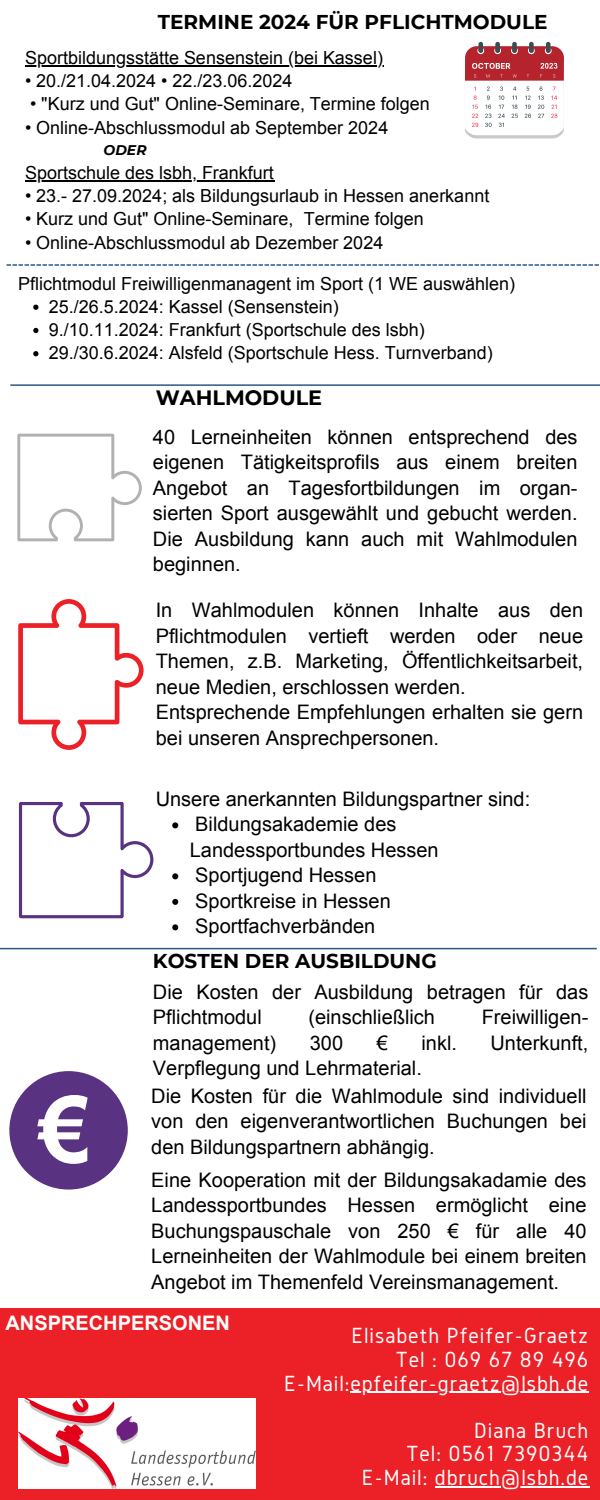
<style>
.page{position:relative;width:600px;height:1500px;background:#fff}
.page>*{position:absolute;margin:0;border:0;box-sizing:border-box;transform-origin:0 0}
.t1{font:22.8px "Gidole";letter-spacing:.04em;color:#fff}
.t2{font:700 20.7px "Montserrat";color:#000}
.t3{font:20px/25.5px "Arial";color:#000;text-align:justify}
.t4{font:700 20px "Montserrat";color:#000}
.t5{font:700 20px "Arial";color:#fff}
.t6{font:18px "Arial";color:#000}
.t7{font:italic 700 14px "Montserrat";color:#000}
</style>
<div class="page">
<div style="left:0;top:1308px;width:600px;height:192px;background:#ec2027"></div>
<hr style="left:0;top:948px;width:597px;height:1px;background:#295a87">
<svg style="left:18px;top:599px;width:125px;height:151px"></svg>
<svg style="left:0;top:802px;width:181px;height:148px"></svg>
<svg style="left:45px;top:802px;width:53px;height:43px"></svg>
<svg style="left:17px;top:433px;width:125px;height:109px"></svg>
<div style="left:9px;top:1071px;width:119px;height:118px;background:#593281;border-radius:50%"></div>
<svg style="left:37px;top:1095px;width:51px;height:69px"></svg>
<div style="left:478px;top:42px;width:5px;height:11px;background:#3d4c52;border-radius:2px"></div>
<div style="left:495px;top:42px;width:5px;height:11px;background:#3d4c52;border-radius:2px"></div>
<div style="left:512px;top:42px;width:5px;height:11px;background:#3d4c52;border-radius:2px"></div>
<div style="left:546px;top:42px;width:5px;height:11px;background:#3d4c52;border-radius:2px"></div>
<div style="left:529px;top:42px;width:5px;height:11px;background:#3d4c52;border-radius:2px"></div>
<svg style="left:465px;top:46px;width:99px;height:92px"></svg>
<svg style="left:172px;top:822px;width:6px;height:6px"></svg>
<svg style="left:172px;top:873px;width:6px;height:6px"></svg>
<svg style="left:172px;top:899px;width:6px;height:6px"></svg>
<svg style="left:172px;top:924px;width:6px;height:6px"></svg>
<hr style="left:25px;top:65px;width:358px;height:2px;background:#000">
<svg style="left:33px;top:305px;width:5px;height:5px"></svg>
<svg style="left:33px;top:328px;width:5px;height:5px"></svg>
<svg style="left:33px;top:351px;width:5px;height:5px"></svg>
<hr style="left:350px;top:1392px;width:239px;height:1px;background:#fff">
<hr style="left:435px;top:1486px;width:154px;height:1px;background:#fff">
<img style="left:18px;top:1398px;width:237px;height:90px">
<hr style="left:25px;top:180px;width:249px;height:2px;background:#000">
<hr style="left:10px;top:384px;width:590px;height:2px;background:#295a87">
<svg style="left:7px;top:264px;width:592px;height:2px"></svg>
<p class="t4" style="left:158px;top:10px;width:391px">TERMINE 2024 FÜR PFLICHTMODULE</p>
<p class="t6" style="left:25px;top:48px;width:359px">Sportbildungsstätte Sensenstein (bei Kassel)</p>
<p class="t6" style="left:25px;top:71px;width:269px">• 20./21.04.2024 • 22./23.06.2024</p>
<p class="t6" style="left:30px;top:94px;width:401px">• "Kurz und Gut" Online-Seminare, Termine folgen</p>
<p class="t6" style="left:25px;top:117px;width:365px">• Online-Abschlussmodul ab September 2024</p>
<p class="t7" style="left:104px;top:142px;width:45px">ODER</p>
<p class="t6" style="left:25px;top:163px;width:250px">Sportschule des lsbh, Frankfurt</p>
<p class="t6" style="left:25px;top:186px;width:466px">• 23.- 27.09.2024; als Bildungsurlaub in Hessen anerkannt</p>
<p class="t6" style="left:25px;top:209px;width:400px">• Kurz und Gut" Online-Seminare, Termine folgen</p>
<p class="t6" style="left:25px;top:232px;width:360px">• Online-Abschlussmodul ab Dezember 2024</p>
<p class="t6" style="left:18px;top:273px;width:498px">Pflichtmodul Freiwilligenmanagent im Sport (1 WE auswählen)</p>
<p class="t6" style="left:49px;top:297px;width:291px">25./26.5.2024: Kassel (Sensenstein)</p>
<p class="t6" style="left:49px;top:320px;width:377px">9./10.11.2024: Frankfurt (Sportschule des lsbh)</p>
<p class="t6" style="left:49px;top:343px;width:445px">29./30.6.2024: Alsfeld (Sportschule Hess. Turnverband)</p>
<p class="t2" style="left:156px;top:385px;width:168px">WAHLMODULE</p>
<p class="t3" style="left:153px;top:424px;width:426px">40 Lerneinheiten können entsprechend des eigenen Tätigkeitsprofils aus einem breiten Angebot an Tagesfortbildungen im organ&shy;sierten Sport ausgewählt und gebucht werden.<br>Die Ausbildung kann auch mit Wahlmodulen beginnen.</p>
<p class="t3" style="left:156px;top:598px;width:429px">In Wahlmodulen können Inhalte aus den Pflichtmodulen vertieft werden oder neue Themen, z.B. Marketing, Öffentlichkeitsarbeit, neue Medien, erschlossen werden.</p>
<p class="t3" style="left:156px;top:700px;width:429px">Entsprechende Empfehlungen erhalten sie gern bei unseren Ansprechpersonen.</p>
<p class="t3" style="left:156px;top:786px;width:376px">Unsere anerkannten Bildungspartner sind:</p>
<p class="t3" style="left:190px;top:812px;width:250px">Bildungsakademie des<br>Landessportbundes Hessen</p>
<p class="t3" style="left:195px;top:863px;width:183px">Sportjugend Hessen</p>
<p class="t3" style="left:195px;top:888px;width:197px">Sportkreise in Hessen</p>
<p class="t3" style="left:195px;top:914px;width:182px">Sportfachverbänden</p>
<p class="t4" style="left:153px;top:948px;width:285px">KOSTEN DER AUSBILDUNG</p>
<p class="t3" style="left:153px;top:979px;width:437px">Die Kosten der Ausbildung betragen für das<br>Pflichtmodul</p>
<p class="t3" style="left:308px;top:1004px;width:128px">(einschließlich</p>
<p class="t3" style="left:482px;top:1004px;width:108px">Freiwilligen-</p>
<p class="t3" style="left:153px;top:1030px;width:125px">management)</p>
<p class="t3" style="left:310px;top:1030px;width:35px">300</p>
<p class="t3" style="left:377px;top:1030px;width:13px">€</p>
<p class="t3" style="left:421px;top:1030px;width:37px">inkl.</p>
<p class="t3" style="left:491px;top:1030px;width:99px">Unterkunft,</p>
<p class="t3" style="left:153px;top:1055px;width:270px">Verpflegung und Lehrmaterial.</p>
<p class="t3" style="left:151px;top:1083px;width:437px">Die Kosten für die Wahlmodule sind individuell von den eigenverantwortlichen Buchungen bei den Bildungspartnern abhängig.</p>
<p class="t3" style="left:151px;top:1167px;width:437px">Eine Kooperation mit der Bildungsakadamie des Landessportbundes Hessen ermöglicht eine Buchungspauschale von 250 € für alle 40<br>Lerneinheiten der Wahlmodule bei einem breiten Angebot im Themenfeld Vereinsmanagement.</p>
<p class="t5" style="left:6px;top:1312px;width:226px">ANSPRECHPERSONEN</p>
<p class="t1" style="left:352px;top:1323px;width:238px">Elisabeth Pfeifer-Graetz</p>
<p class="t1" style="left:396px;top:1347px;width:194px">Tel : 069 67 89 496</p>
<p class="t1" style="left:284px;top:1371px;width:306px">E-Mail:epfeifer-graetz@lsbh.de</p>
<p class="t1" style="left:474px;top:1418px;width:116px">Diana Bruch</p>
<p class="t1" style="left:407px;top:1441px;width:183px">Tel: 0561 7390344</p>
<p class="t1" style="left:362px;top:1465px;width:228px">E-Mail: dbruch@lsbh.de</p>
</div>
